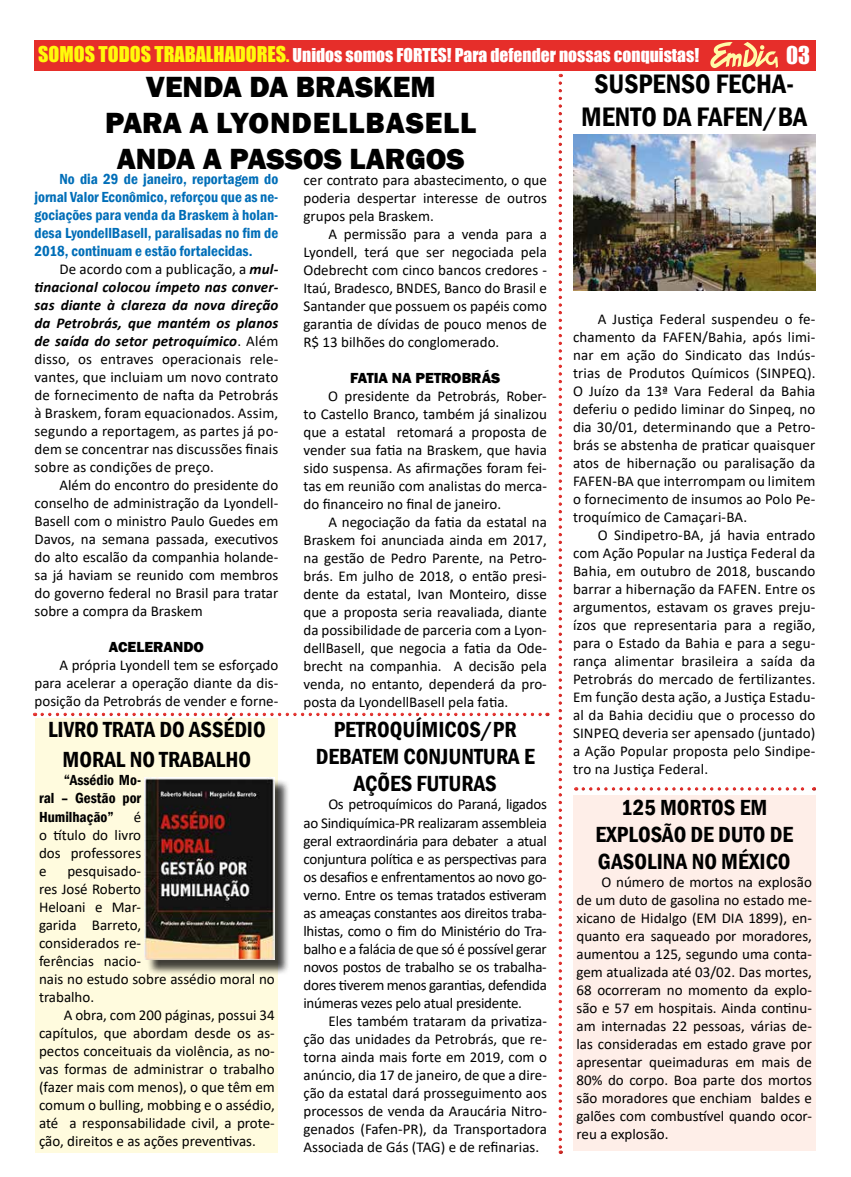
<style>
.page{position:relative;width:851px;height:1177px;background:#fff}
.page>*{position:absolute;margin:0;border:0;box-sizing:border-box;transform-origin:0 0}
.t1{font:800 30px/36px "Franklin Gothic";color:#000;text-align:center}
.t2{font:600 condensed 27.5px/33px "Franklin Gothic";color:#000;text-align:center}
.t3{font:600 condensed 22.5px/27px "Franklin Gothic";color:#000;text-align:center}
.t4{font:22.5px "Impact";color:#fff}
.t5{font:17.5px "Impact";color:#fff}
.t6{font:15px/18px "Calibri";color:#000;text-align:justify}
.t7{font:600 condensed 15px/18px "Franklin Gothic";color:#006eb8;text-align:justify}
.t8{font:600 condensed 15px/18px "Franklin Gothic";color:#000;text-align:justify}
.t9{font:800 15px "Franklin Gothic";color:#000}
.s1{font-size:20px;color:#fffa0a}
.s2{color:#fffa0a}
.s3{font-weight:700;font-style:italic}
</style>
<div class="page">
<div style="left:35px;top:40px;width:781px;height:30px;background:#e62e2a"></div>
<svg style="left:710px;top:42px;width:67px;height:26px"></svg>
<img style="left:573px;top:135px;width:242px;height:155px">
<div style="left:556px;top:75px;width:6px;height:1079px;background:#000;opacity:.75"></div>
<div style="left:573px;top:795px;width:242px;height:356px;background:#feeee8"></div>
<hr style="left:572px;top:787px;width:243px;height:4px;background:#000;opacity:.75">
<div style="left:35px;top:718px;width:243px;height:434px;background:#fffbde"></div>
<div style="left:147px;top:779px;width:143px;height:196px;background:#000;opacity:.75"></div>
<img style="left:145px;top:777px;width:130px;height:182px">
<hr style="left:31px;top:712px;width:518px;height:4px;background:#000;opacity:.75">
<p class="t5" style="left:38px;top:41px;width:662px"><span class="s1">SOMOS TODOS TRABALHADORES</span><span class="s2">.</span> Unidos somos FORTES! Para defender nossas conquistas!</p>
<h3 class="t4" style="left:786px;top:38px;width:25px">03</h3>
<h1 class="t1" style="left:105px;top:68px;width:373px">VENDA DA BRASKEM<br>PARA A LYONDELLBASELL<br>ANDA A PASSOS LARGOS</h1>
<p class="t7" style="left:35px;top:170px;width:245px;text-indent:25px">No dia 29 de janeiro, reportagem do jornal Valor Econômico, reforçou que as ne&shy;gociações para venda da Braskem à holan&shy;desa LyondellBasell, paralisadas no fim de 2018, continuam e estão fortalecidas.</p>
<p class="t6" style="left:35px;top:260px;width:245px;text-indent:25px">De acordo com a publicação, a <span class="s3">mul&shy;tinacional colocou ímpeto nas conver&shy;sas diante à clareza da nova direção da Petrobrás, que mantém os planos de saída do setor petroquímico</span>. Além disso, os entraves operacionais rele&shy;vantes, que incluiam um novo contrato de fornecimento de nafta da Petrobrás à Braskem, foram equacionados. Assim, segundo a reportagem, as partes já po&shy;dem se concentrar nas discussões finais sobre as condições de preço.</p>
<p class="t6" style="left:35px;top:476px;width:245px;text-indent:25px">Além do encontro do presidente do conselho de administração da Lyondell-Basell com o ministro Paulo Guedes em Davos, na semana passada, executivos do alto escalão da companhia holande&shy;sa já haviam se reunido com membros do governo federal no Brasil para tratar sobre a compra da Braskem</p>
<p class="t9" style="left:109px;top:637px;width:97px">ACELERANDO</p>
<p class="t6" style="left:35px;top:656px;width:245px;text-indent:25px">A própria Lyondell tem se esforçado para acelerar a operação diante da dis&shy;posição da Petrobrás de vender e forne-</p>
<h2 class="t2" style="left:581px;top:67px;width:228px">SUSPENSO FECHA-<br>MENTO DA FAFEN/BA</h2>
<p class="t6" style="left:303px;top:171px;width:245px">cer contrato para abastecimento, o que poderia despertar interesse de outros grupos pela Braskem.</p>
<p class="t6" style="left:303px;top:225px;width:245px;text-indent:25px">A permissão para a venda para a Lyondell, terá que ser negociada pela Odebrecht com cinco bancos credores - Itaú, Bradesco, BNDES, Banco do Brasil e Santander que possuem os papéis como garantia de dívidas de pouco menos de R$ 13 bilhões do conglomerado.</p>
<p class="t9" style="left:350px;top:368px;width:152px">FATIA NA PETROBRÁS</p>
<p class="t6" style="left:303px;top:387px;width:245px;text-indent:25px">O presidente da Petrobrás, Rober&shy;to Castello Branco, também já sinalizou que a estatal retomará a proposta de vender sua fatia na Braskem, que havia sido suspensa. As afirmações foram fei&shy;tas em reunião com analistas do merca&shy;do financeiro no final de janeiro.</p>
<p class="t6" style="left:303px;top:513px;width:245px;text-indent:25px">A negociação da fatia da estatal na Braskem foi anunciada ainda em 2017, na gestão de Pedro Parente, na Petro&shy;brás. Em julho de 2018, o então presi&shy;dente da estatal, Ivan Monteiro, disse que a proposta seria reavaliada, diante da possibilidade de parceria com a Lyon&shy;dellBasell, que negocia a fatia da Ode&shy;brecht na companhia. A decisão pela venda, no entanto, dependerá da pro&shy;posta da LyondellBasell pela fatia.</p>
<p class="t6" style="left:573px;top:310px;width:244px;text-indent:25px">A Justiça Federal suspendeu o fe&shy;chamento da FAFEN/Bahia, após limi&shy;nar em ação do Sindicato das Indús&shy;trias de Produtos Químicos (SINPEQ).<br>O Juízo da 13ª Vara Federal da Bahia deferiu o pedido liminar do Sinpeq, no dia 30/01, determinando que a Petro&shy;brás se abstenha de praticar quaisquer atos de hibernação ou paralisação da FAFEN-BA que interrompam ou limitem o fornecimento de insumos ao Polo Pe&shy;troquímico de Camaçari-BA.</p>
<p class="t6" style="left:573px;top:526px;width:244px;text-indent:25px">O Sindipetro-BA, já havia entrado com Ação Popular na Justiça Federal da Bahia, em outubro de 2018, buscando barrar a hibernação da FAFEN. Entre os argumentos, estavam os graves preju&shy;ízos que representaria para a região, para o Estado da Bahia e para a segu&shy;rança alimentar brasileira a saída da Petrobrás do mercado de fertilizantes.<br>Em função desta ação, a Justiça Estadu&shy;al da Bahia decidiu que o processo do SINPEQ deveria ser apensado (juntado) a Ação Popular proposta pelo Sindipe&shy;tro na Justiça Federal.</p>
<h3 class="t3" style="left:595px;top:793px;width:199px">125 MORTOS EM<br>EXPLOSÃO DE DUTO DE<br>GASOLINA NO MÉXICO</h3>
<p class="t6" style="left:576px;top:872px;width:237px;text-indent:25px">O número de mortos na explosão de um duto de gasolina no estado me&shy;xicano de Hidalgo (EM DIA 1899), en&shy;quanto era saqueado por moradores, aumentou a 125, segundo uma conta&shy;gem atualizada até 03/02. Das mortes, 68 ocorreram no momento da explo&shy;são e 57 em hospitais. Ainda continu&shy;am internadas 22 pessoas, várias de&shy;las consideradas em estado grave por apresentar queimaduras em mais de 80% do corpo. Boa parte dos mortos são moradores que enchiam baldes e galões com combustível quando ocor&shy;reu a explosão.</p>
<h3 class="t3" style="left:48px;top:714px;width:219px;line-height:30px">LIVRO TRATA DO ASSÉDIO<br>MORAL NO TRABALHO</h3>
<p class="t8" style="left:39px;top:771px;width:104px;text-indent:25px">“Assédio Mo&shy;ral – Gestão por Humilhação”</p>
<h3 class="t3" style="left:316px;top:716px;width:220px">PETROQUÍMICOS/PR<br>DEBATEM CONJUNTURA E<br>AÇÕES FUTURAS</h3>
<p class="t6" style="left:303px;top:795px;width:245px;text-indent:25px">Os petroquímicos do Paraná, ligados ao Sindiquímica-PR realizaram assembleia geral extraordinária para debater a atual conjuntura política e as perspectivas para os desafios e enfrentamentos ao novo go&shy;verno. Entre os temas tratados estiveram as ameaças constantes aos direitos traba&shy;lhistas, como o fim do Ministério do Tra&shy;balho e a falácia de que só é possível gerar novos postos de trabalho se os trabalha&shy;dores tiverem menos garantias, defendida inúmeras vezes pelo atual presidente.</p>
<p class="t6" style="left:303px;top:1011px;width:245px;text-indent:25px">Eles também trataram da privatiza&shy;ção das unidades da Petrobrás, que re&shy;torna ainda mais forte em 2019, com o anúncio, dia 17 de janeiro, de que a dire&shy;ção da estatal dará prosseguimento aos processos de venda da Araucária Nitro&shy;genados (Fafen-PR), da Transportadora Associada de Gás (TAG) e de refinarias.</p>
<p class="t6" style="left:39px;top:807px;width:104px;text-indent:95px">é o título do livro dos professores e</p>
<p class="t6" style="left:39px;top:861px;width:237px;text-align:left;text-indent:28px">pesquisado-<br>res José Roberto<br>Heloani e Mar-<br>garida Barreto,<br>considerados re-<br>ferências nacio-<br>nais no estudo sobre assédio moral no trabalho.</p>
<p class="t6" style="left:39px;top:1005px;width:237px;text-indent:25px">A obra, com 200 páginas, possui 34 capítulos, que abordam desde os as&shy;pectos conceituais da violência, as no&shy;vas formas de administrar o trabalho (fazer mais com menos), o que têm em comum o bulling, mobbing e o assédio, até a responsabilidade civil, a prote&shy;ção, direitos e as ações preventivas.</p>
</div>
